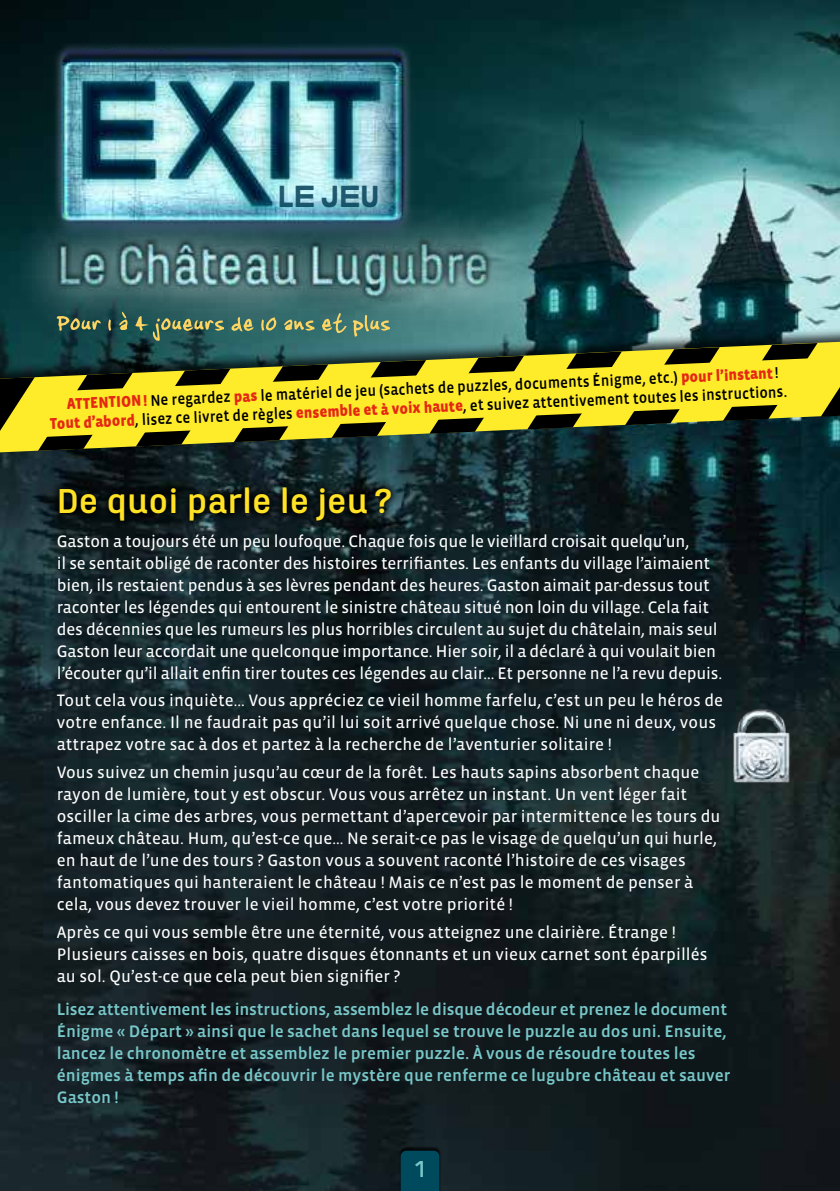
<style>
.page{position:relative;width:840px;height:1191px;background:#fff}
.page>*{position:absolute;margin:0;border:0;box-sizing:border-box;transform-origin:0 0}
.t1{font:700 36px "Marianina X Wd FY";color:#ffe225}
.t2{font:30.4px "Optotypo";color:#044058;scale:.84 1}
.t3{font:700 24px "Marianina X Wd FY";color:#78c7c9}
.t4{font:17px/22px "Vista Sans OT";letter-spacing:.005em;color:#fff}
.t5{font:500 17px/22px "Vista Sans OT";color:#78c7c9}
.t6{font:500 16px/18px "Vista Sans OT";color:#000;scale:.91 1}
.s1{color:#043f55}
.s2{font-weight:900;color:#e52713}
</style>
<div class="page">
<img style="left:0;top:0;width:839px;height:1191px">
<div style="left:398px;top:1146px;width:43px;height:45px;background:#000;opacity:.75"></div>
<div style="left:400px;top:1150px;width:39px;height:41px;background:#004a5e"></div>
<img style="left:727px;top:705px;width:68px;height:80px">
<svg style="left:50px;top:477px;width:350px;height:53px;background:#0c1619"></svg>
<div style="left:0;top:324px;width:839px;height:133px;background:#000;opacity:.75"></div>
<svg style="left:0;top:343px;width:839px;height:108px;background:#445835"></svg>
<svg style="left:36px;top:358px;width:774px;height:79px;background:#bab125"></svg>
<svg style="left:57px;top:336px;width:333px;height:5px;background:#2a5f5f"></svg>
<img style="left:14px;top:199px;width:626px;height:137px">
<img style="left:47px;top:39px;width:371px;height:206px">
<h2 class="t2" style="left:277px;top:175px;width:123px">L<span class="s1">E</span> JEU</h2>
<p class="t6" style="left:49px;top:392px;width:811px;text-indent:18px;rotate:-2deg"><span class="s2">ATTENTION!</span> Ne regardez <span class="s2">pas</span> le matériel de jeu (sachets de puzzles, documents Énigme, etc.) <span class="s2">pou</span><sup>r</sup> <sup>l’instant</sup> !<br><span class="s2">Tout d’abord</span>, lisez ce livret de règles <span class="s2">ensemble et à voix haute</span>, et suivez attentivement toutes les instructions.</p>
<h1 class="t1" style="left:57px;top:482px;width:338px">De quoi parle le jeu?</h1>
<p class="t4" style="left:57px;top:530px;width:666px">Gaston a toujours été un peu loufoque. Chaque fois que le vieillard croisait quelqu’un,<br>il se sentait obligé de raconter des histoires terrifiantes. Les enfants du village l’aimaient bien, ils restaient pendus à ses lèvres pendant des heures. Gaston aimait par-dessus tout raconter les légendes qui entourent le sinistre château situé non loin du village. Cela fait des décennies que les rumeurs les plus horribles circulent au sujet du châtelain, mais seul Gaston leur accordait une quelconque importance. Hier soir, il a déclaré à qui voulait bien l’écouter qu’il allait enfin tirer toutes ces légendes au clair… Et personne ne l’a revu depuis.</p>
<p class="t4" style="left:57px;top:690px;width:667px">Tout cela vous inquiète… Vous appréciez ce vieil homme farfelu, c’est un peu le héros de votre enfance. Il ne faudrait pas qu’il lui soit arrivé quelque chose. Ni une ni deux, vous attrapez votre sac à dos et partez à la recherche de l’aventurier solitaire !</p>
<p class="t4" style="left:57px;top:761px;width:665px">Vous suivez un chemin jusqu’au cœur de la forêt. Les hauts sapins absorbent chaque rayon de lumière, tout y est obscur. Vous vous arrêtez un instant. Un vent léger fait osciller la cime des arbres, vous permettant d’apercevoir par intermittence les tours du fameux château. Hum, qu’est-ce que… Ne serait-ce pas le visage de quelqu’un qui hurle, en haut de l’une des tours ? Gaston vous a souvent raconté l’histoire de ces visages fantomatiques qui hanteraient le château ! Mais ce n’est pas le moment de penser à cela, vous devez trouver le vieil homme, c’est votre priorité !</p>
<p class="t4" style="left:57px;top:921px;width:652px">Après ce qui vous semble être une éternité, vous atteignez une clairière. Étrange !<br>Plusieurs caisses en bois, quatre disques étonnants et un vieux carnet sont éparpillés au sol. Qu’est-ce que cela peut bien signifier ?</p>
<p class="t5" style="left:57px;top:998px;width:674px">Lisez attentivement les instructions, assemblez le disque décodeur et prenez le document Énigme « Départ » ainsi que le sachet dans lequel se trouve le puzzle au dos uni. Ensuite, lancez le chronomètre et assemblez le premier puzzle. À vous de résoudre toutes les énigmes à temps afin de découvrir le mystère que renferme ce lugubre château et sauver Gaston !</p>
<h3 class="t3" style="left:412px;top:1156px;width:16px">1</h3>
</div>
